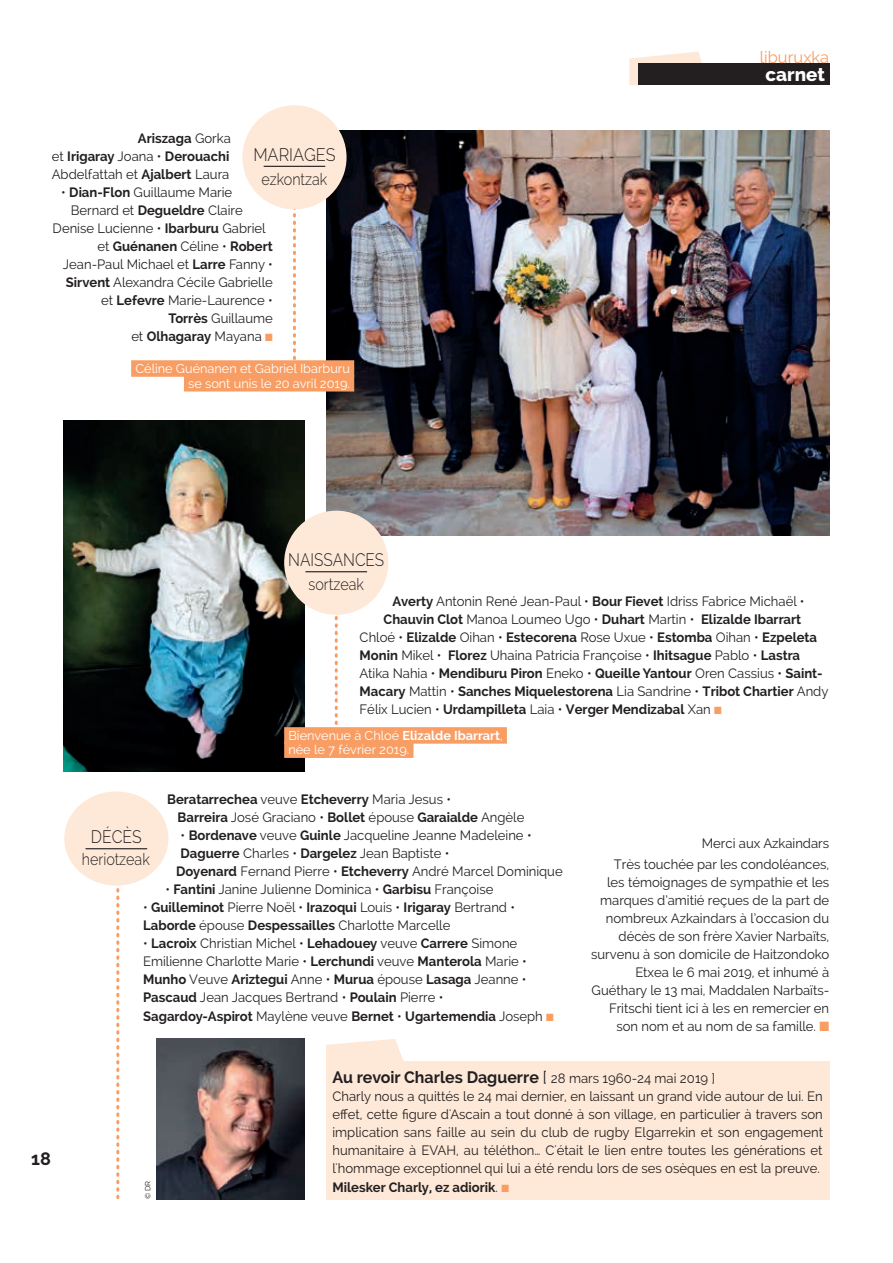
<style>
.page{position:relative;width:893px;height:1263px;background:#fff}
.page>*{position:absolute;margin:0;border:0;box-sizing:border-box;transform-origin:0 0}
.t1{font:800 18.75px "Raleway";color:#fff}
.t2{font:300 18px "Raleway";color:#231f20;scale:.85 1}
.t3{font:300 18px "Raleway";color:#231f20;scale:.9 1}
.t4{font:300 18px "Raleway";color:#231f20;scale:.87 1}
.t5{font:700 18px "Raleway";color:#231f20}
.t6{font:700 16.5px "Raleway";color:#231f20}
.t7{font:300 16.5px "Raleway";color:#231f20;scale:.87 1}
.t8{font:16.5px "Raleway";color:#f89e64}
.t9{font:13.5px/18px "Raleway";color:#231f20}
.t10{font:700 13.5px/18px "Raleway";color:#231f20;text-align:justify}
.t11{font:12.75px/14.2px "Raleway";color:#fff}
.t12{font:7.5px "Raleway";color:#231f20}
.s1{font-weight:400}
.s2{font-weight:700}
.s3{color:#f89e64}
.s4{font-weight:400;font-size:13.5px}
</style>
<div class="page">
<img style="left:64px;top:420px;width:241px;height:352px">
<img style="left:326px;top:130px;width:503px;height:405px">
<svg style="left:335px;top:616px;width:3px;height:107px"></svg>
<div style="left:284px;top:511px;width:104px;height:104px;background:#fee9d8;border-radius:50%"></div>
<hr style="left:305px;top:571px;width:62px;height:1px;background:#231f20">
<div style="left:284px;top:727px;width:223px;height:17px;background:#f89e64"></div>
<div style="left:284px;top:741px;width:129px;height:17px;background:#f89e64"></div>
<svg style="left:293px;top:209px;width:3px;height:151px"></svg>
<div style="left:242px;top:105px;width:105px;height:104px;background:#fee9d8;border-radius:50%"></div>
<hr style="left:264px;top:166px;width:61px;height:1px;background:#231f20">
<svg style="left:326px;top:1039px;width:77px;height:22px"></svg>
<svg style="left:116px;top:885px;width:3px;height:313px"></svg>
<div style="left:64px;top:791px;width:104px;height:94px;background:#fee9d8;border-radius:50%"></div>
<hr style="left:86px;top:848px;width:61px;height:1px;background:#231f20">
<div style="left:326px;top:1061px;width:503px;height:138px;background:#fee9d8"></div>
<img style="left:156px;top:1039px;width:149px;height:160px">
<svg style="left:629px;top:52px;width:80px;height:33px"></svg>
<div style="left:638px;top:64px;width:191px;height:21px;background:#231f20"></div>
<div style="left:131px;top:360px;width:223px;height:17px;background:#f89e64"></div>
<div style="left:184px;top:375px;width:170px;height:16px;background:#f89e64"></div>
<p class="t8" style="left:760px;top:47px;width:71px">liburuxka</p>
<p class="t10" style="left:52px;top:129px;width:181px;text-indent:86px">Ariszaga <span class="s1">Gorka et</span> Irigaray <span class="s1">Joana •</span> Derouachi <span class="s1">Abdelfattah et</span> Ajalbert <span class="s1">Laura</span></p>
<p class="t9" style="left:61px;top:183px;width:173px">• <span class="s2">Dian-Flon</span> Guillaume Marie</p>
<p class="t9" style="left:71px;top:201px;width:174px">Bernard et <span class="s2">Degueldre</span> Claire</p>
<p class="t9" style="left:53px;top:219px;width:215px">Denise Lucienne • <span class="s2">Ibarburu</span> Gabriel</p>
<p class="t10" style="left:98px;top:237px;width:177px"><span class="s1">et</span> Guénanen <span class="s1">Céline •</span> Robert</p>
<p class="t9" style="left:63px;top:255px;width:211px">Jean-Paul Michael et <span class="s2">Larre</span> Fanny •</p>
<p class="t9" style="left:66px;top:273px;width:208px"><span class="s2">Sirvent</span> Alexandra Cécile Gabrielle</p>
<p class="t9" style="left:101px;top:291px;width:173px">et <span class="s2">Lefevre</span> Marie-Laurence •</p>
<p class="t9" style="left:168px;top:309px;width:106px"><span class="s2">Torrès</span> Guillaume</p>
<p class="t10" style="left:131px;top:328px;width:143px"><span class="s1">et</span> Olhagaray <span class="s1">Mayana</span> <span class="s3">■</span></p>
<h2 class="t3" style="left:253px;top:144px;width:93px">MARIAGES</h2>
<p class="t7" style="left:262px;top:169px;width:77px">ezkontzak</p>
<p class="t11" style="left:135px;top:361px;width:216px;line-height:14.7px;text-align:right">Céline Guénanen et Gabriel Ibarburu se sont unis le 20 avril 2019.</p>
<h2 class="t2" style="left:288px;top:549px;width:114px">NAISSANCES</h2>
<p class="t7" style="left:309px;top:575px;width:65px">sortzeak</p>
<h1 class="t1" style="left:765px;top:63px;width:61px">carnet</h1>
<p class="t9" style="left:393px;top:592px;width:413px"><span class="s2">Averty</span> Antonin René Jean-Paul • <span class="s2">Bour Fievet</span> Idriss Fabrice Michaël •</p>
<p class="t10" style="left:384px;top:610px;width:419px">Chauvin Clot <span class="s1">Manoa Loumeo Ugo •</span> Duhart <span class="s1">Martin •</span> Elizalde Ibarrart</p>
<p class="t10" style="left:360px;top:628px;width:459px"><span class="s1">Chloé •</span> Elizalde <span class="s1">Oihan •</span> Estecorena <span class="s1">Rose Uxue •</span> Estomba <span class="s1">Oihan •</span> Ezpeleta</p>
<p class="t9" style="left:360px;top:646px;width:442px"><span class="s2">Monin</span> Mikel • <span class="s2">Florez</span> Uhaina Patricia Françoise • <span class="s2">Ihitsague</span> Pablo • <span class="s2">Lastra</span></p>
<p class="t10" style="left:360px;top:664px;width:464px"><span class="s1">Atika Nahia •</span> Mendiburu Piron <span class="s1">Eneko •</span> Queille Yantour <span class="s1">Oren Cassius •</span> Saint-</p>
<p class="t10" style="left:360px;top:682px;width:470px">Macary <span class="s1">Mattin •</span> Sanches Miquelestorena <span class="s1">Lia Sandrine •</span> Tribot Chartier <span class="s1">Andy</span></p>
<p class="t10" style="left:360px;top:701px;width:364px"><span class="s1">Félix Lucien •</span> Urdampilleta <span class="s1">Laia •</span> Verger Mendizabal <span class="s1">Xan</span> <span class="s3">■</span></p>
<h2 class="t5" style="left:31px;top:1148px;width:21px">18</h2>
<p class="t11" style="left:288px;top:728px;width:216px">Bienvenue à Chloé <span class="s2">Elizalde Ibarrart</span>, née le 7 février 2019.</p>
<p class="t10" style="left:178px;top:790px;width:348px;text-indent:-10px">Beratarrechea <span class="s1">veuve</span> Etcheverry <span class="s1">Maria Jesus •<br></span>Barreira <span class="s1">José Graciano •</span> Bollet <span class="s1">épouse</span> Garaialde <span class="s1">Angèle</span></p>
<p class="t9" style="left:181px;top:826px;width:352px">• <span class="s2">Bordenave</span> veuve <span class="s2">Guinle</span> Jacqueline Jeanne Madeleine •</p>
<p class="t9" style="left:181px;top:844px;width:270px"><span class="s2">Daguerre</span> Charles • <span class="s2">Dargelez</span> Jean Baptiste •</p>
<p class="t9" style="left:176px;top:862px;width:388px"><span class="s2">Doyenard</span> Fernand Pierre • <span class="s2">Etcheverry</span> André Marcel Dominique</p>
<p class="t9" style="left:166px;top:880px;width:329px">• <span class="s2">Fantini</span> Janine Julienne Dominica • <span class="s2">Garbisu</span> Françoise</p>
<p class="t9" style="left:143px;top:898px;width:373px">• <span class="s2">Guilleminot</span> Pierre Noël • <span class="s2">Irazoqui</span> Louis • <span class="s2">Irigaray</span> Bertrand •<br><span class="s2">Laborde</span> épouse <span class="s2">Despessailles</span> Charlotte Marcelle</p>
<p class="t9" style="left:143px;top:934px;width:412px">• <span class="s2">Lacroix</span> Christian Michel • <span class="s2">Lehadouey</span> veuve <span class="s2">Carrere</span> Simone Emilienne Charlotte Marie • <span class="s2">Lerchundi</span> veuve <span class="s2">Manterola</span> Marie • <span class="s2">Munho</span> Veuve <span class="s2">Ariztegui</span> Anne • <span class="s2">Murua</span> épouse <span class="s2">Lasaga</span> Jeanne • <span class="s2">Pascaud</span> Jean Jacques Bertrand • <span class="s2">Poulain</span> Pierre • <span class="s2">Sagardoy-Aspirot</span> Maylène veuve <span class="s2">Bernet</span> • <span class="s2">Ugartemendia</span> Joseph <span class="s3">■</span></p>
<h2 class="t4" style="left:91px;top:826px;width:60px">DÉCÈS</h2>
<p class="t7" style="left:82px;top:849px;width:80px">heriotzeak</p>
<p class="t9" style="left:614px;top:833px;width:217px;line-height:21px;text-align:right">Merci aux Azkaindars<br>Très touchée par les condoléances,</p>
<p class="t9" style="left:591px;top:873px;width:240px;text-align:right">les témoignages de sympathie et les marques d’amitié reçues de la part de nombreux Azkaindars à l’occasion du décès de son frère Xavier Narbaïts, survenu à son domicile de Haitzondoko Etxea le 6 mai 2019, et inhumé à Guéthary le 13 mai, Maddalen Narbaïts-Fritschi tient ici à les en remercier en son nom et au nom de sa famille. <span class="s3">■</span></p>
<p class="t12" style="left:143px;top:1199px;width:20px;rotate:-90deg">© DR</p>
<p class="t6" style="left:332px;top:1068px;width:384px">Au revoir Charles Daguerre <span class="s1">[</span> <span class="s4">28 mars 1960-24 mai 2019 ]</span></p>
<p class="t9" style="left:332px;top:1087px;width:492px">Charly nous a quittés le 24 mai dernier, en laissant un grand vide autour de lui. En effet, cette figure d'Ascain a tout donné à son village, en particulier à travers son implication sans faille au sein du club de rugby Elgarrekin et son engagement humanitaire à EVAH, au téléthon… C'était le lien entre toutes les générations et l'hommage exceptionnel qui lui a été rendu lors de ses osèques en est la preuve.<br><span class="s2">Milesker Charly, ez adiorik</span>. <span class="s3">■</span></p>
</div>
